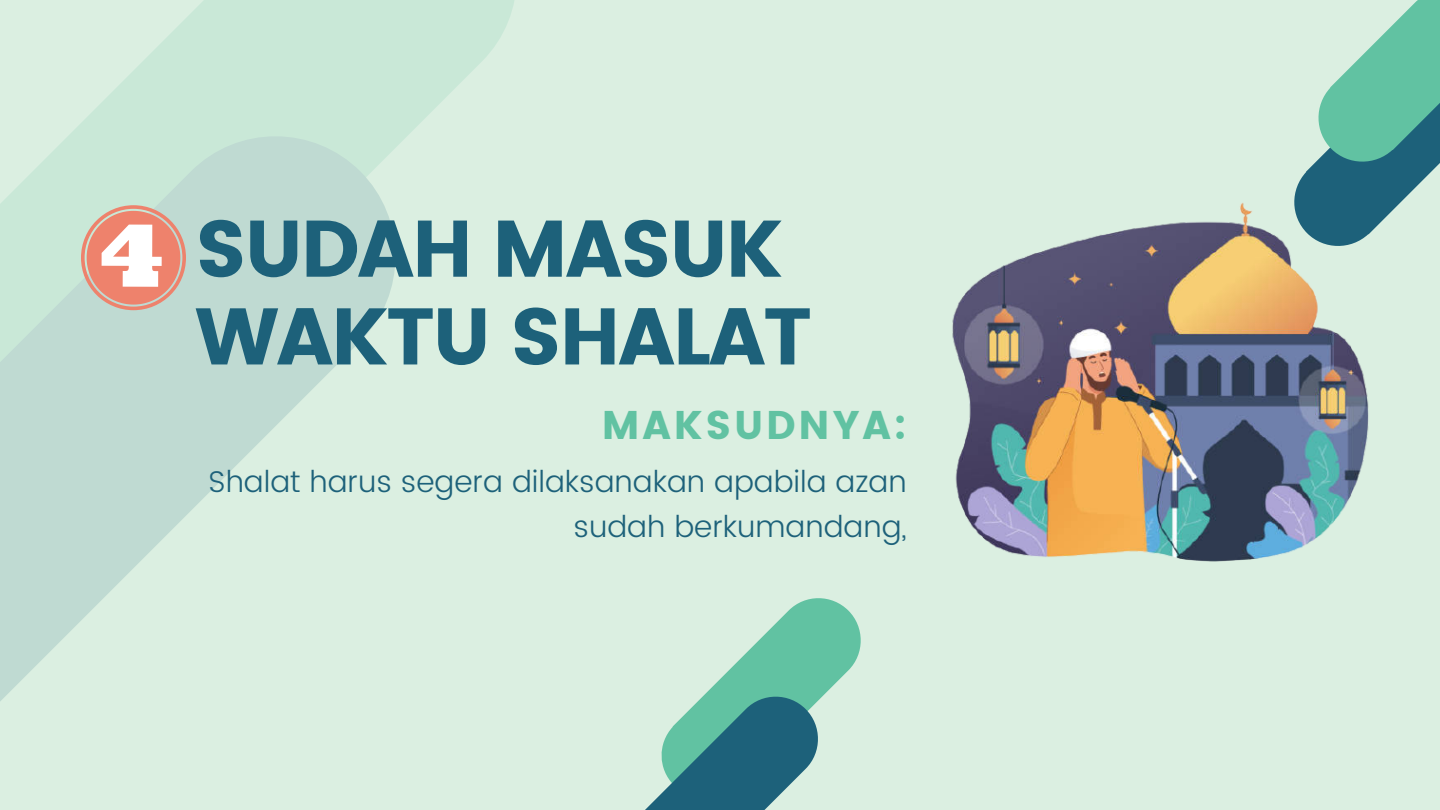
<style>
.page{position:relative;width:1440px;height:810px;background:#dbefe1}
.page>*{position:absolute;margin:0;border:0;box-sizing:border-box;transform-origin:0 0}
.t1{font:80px/87.8px "Poppins";letter-spacing:-.03em;color:#1d617a}
.t2{font:40px "Poppins";letter-spacing:.07em;color:#61c2a2}
.t3{font:300 30px/44.3px "Poppins";color:#1d617a;text-align:right}
</style>
<div class="page">
<svg style="left:720px;top:598px;width:141px;height:85px;fill:#61c2a2"></svg>
<svg style="left:645px;top:679px;width:191px;height:131px"></svg>
<svg style="left:1318px;top:0;width:122px;height:193px"></svg>
<svg style="left:118px;top:0;width:396px;height:98px;fill:#c9e8d7"></svg>
<svg style="left:0;top:87px;width:445px;height:614px"></svg>
<img style="left:952px;top:152px;width:458px;height:410px">
<svg style="left:81px;top:205px;width:105px;height:105px;background:#e5b5a7"></svg>
<h1 class="t1" style="left:195px;top:205px;width:618px">SUDAH MASUK<br>WAKTU SHALAT</h1>
<h2 class="t2" style="left:602px;top:401px;width:306px">MAKSUDNYA:</h2>
<p class="t3" style="left:209px;top:460px;width:700px">Shalat harus segera dilaksanakan apabila azan sudah berkumandang,</p>
</div>
